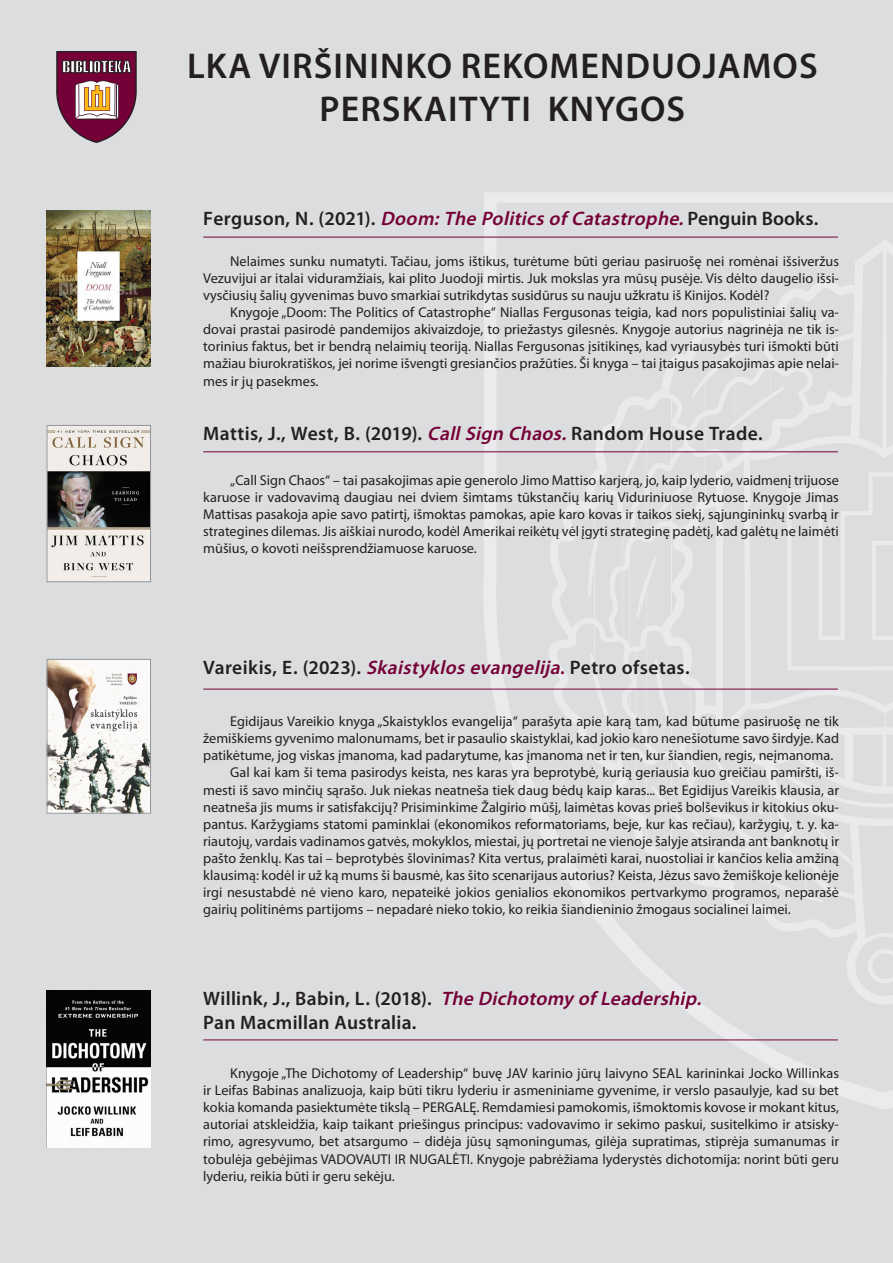
<style>
.page{position:relative;width:893px;height:1263px;background:#dcdddf}
.page>*{position:absolute;margin:0;border:0;box-sizing:border-box;transform-origin:0 0}
.t1{font:600 36px/43.2px "Myriad Pro";letter-spacing:.03em;color:#231f20;text-align:center}
._01_po_nuotraukomis{font:600 19.5px "Myriad Pro";letter-spacing:.015em;color:#231f20}
.Paragraph_Style_2{font:600 19.5px/23.4px "Myriad Pro";letter-spacing:.01em;color:#231f20}
.tekstas{font:14.25px/17.1px "Myriad Pro";color:#231f20;text-align:justify}
.s1{font-style:italic;color:#750038}
.s2{color:#750038}
</style>
<div class="page">
<svg style="left:483px;top:193px;width:410px;height:916px"></svg>
<svg style="left:496px;top:203px;width:397px;height:889px"></svg>
<svg style="left:547px;top:239px;width:346px;height:766px"></svg>
<svg style="left:555px;top:285px;width:301px;height:648px"></svg>
<svg style="left:859px;top:251px;width:34px;height:188px"></svg>
<svg style="left:773px;top:735px;width:120px;height:261px"></svg>
<svg style="left:723px;top:439px;width:170px;height:290px"></svg>
<svg style="left:791px;top:476px;width:102px;height:190px"></svg>
<img style="left:49px;top:661px;width:100px;height:150px">
<div style="left:47px;top:659px;width:104px;height:154px;border:1px solid #939598"></div>
<img style="left:49px;top:427px;width:100px;height:153px">
<div style="left:47px;top:425px;width:104px;height:157px;border:1px solid #939598"></div>
<img style="left:47px;top:210px;width:103px;height:157px">
<hr style="left:203px;top:237px;width:635px;height:1px;background:#750038">
<hr style="left:203px;top:452px;width:635px;height:1px;background:#750038">
<hr style="left:203px;top:689px;width:635px;height:1px;background:#750038">
<hr style="left:203px;top:1040px;width:635px;height:1px;background:#750038">
<img style="left:47px;top:991px;width:103px;height:156px">
<svg style="left:56px;top:51px;width:80px;height:92px"></svg>
<p class="t1" style="left:187px;top:43px;width:632px">LKA VIRŠININKO REKOMENDUOJAMOS<br>PERSKAITYTI KNYGOS</p>
<p class="_01_po_nuotraukomis" style="left:203px;top:206px;width:617px">Ferguson, N. (2021). <span class="s1">Doom:The Politics ofCatastrophe.</span>Penguin Books.</p>
<p class="tekstas" style="left:203px;top:252px;width:637px;text-indent:27px">Nelaimes sunku numatyti. Tačiau, joms ištikus, turėtume būti geriau pasiruošę nei romėnai išsiveržus Vezuvijui ar italai viduramžiais, kai plito Juodoji mirtis. Juk mokslas yra mūsų pusėje. Vis dėlto daugelio išsi&shy;vysčiusių šalių gyvenimas buvo smarkiai sutrikdytas susidūrus su nauju užkratu iš Kinijos. Kodėl?</p>
<p class="tekstas" style="left:203px;top:304px;width:637px;text-indent:27px">Knygoje „Doom: The Politics of Catastrophe“ Niallas Fergusonas teigia, kad nors populistiniai šalių va&shy;dovai prastai pasirodė pandemijos akivaizdoje, to priežastys gilesnės. Knygoje autorius nagrinėja ne tik is&shy;torinius faktus, bet ir bendrą nelaimių teoriją. Niallas Fergusonas įsitikinęs, kad vyriausybės turi išmokti būti mažiau biurokratiškos, jei norime išvengti gresiančios pražūties. Ši knyga – tai įtaigus pasakojimas apie nelai&shy;mes ir jų pasekmes.</p>
<p class="_01_po_nuotraukomis" style="left:203px;top:421px;width:561px">Mattis, J., West, B. (2019). <span class="s1">CallSign Chaos.</span>Random House Trade.</p>
<p class="tekstas" style="left:203px;top:471px;width:637px;text-indent:27px">„Call Sign Chaos“ – tai pasakojimas apie generolo Jimo Mattiso karjerą, jo, kaip lyderio, vaidmenį trijuose karuose ir vadovavimą daugiau nei dviem šimtams tūkstančių karių Viduriniuose Rytuose. Knygoje Jimas Mattisas pasakoja apie savo patirtį, išmoktas pamokas, apie karo kovas ir taikos siekį, sąjungininkų svarbą ir strategines dilemas. Jis aiškiai nurodo, kodėl Amerikai reikėtų vėl įgyti strateginę padėtį, kad galėtų ne laimėti mūšius, o kovoti neišsprendžiamuose karuose.</p>
<p class="_01_po_nuotraukomis" style="left:203px;top:655px;width:488px">Vareikis, E. (2023). <span class="s1">Skaistyklos evangelija</span><span class="s2">.</span> Petro ofsetas.</p>
<p class="tekstas" style="left:203px;top:713px;width:637px;text-indent:27px">Egidijaus Vareikio knyga „Skaistyklos evangelija“ parašyta apie karą tam, kad būtume pasiruošę ne tik žemiškiems gyvenimo malonumams, bet ir pasaulio skaistyklai, kad jokio karo nenešiotume savo širdyje. Kad patikėtume, jog viskas įmanoma, kad padarytume, kas įmanoma net ir ten, kur šiandien, regis, neįmanoma.</p>
<p class="tekstas" style="left:203px;top:764px;width:637px;text-indent:27px">Gal kai kam ši tema pasirodys keista, nes karas yra beprotybė, kurią geriausia kuo greičiau pamiršti, iš&shy;mesti iš savo minčių sąrašo. Juk niekas neatneša tiek daug bėdų kaip karas... Bet Egidijus Vareikis klausia, ar neatneša jis mums ir satisfakcijų? Prisiminkime Žalgirio mūšį, laimėtas kovas prieš bolševikus ir kitokius oku&shy;pantus. Karžygiams statomi paminklai (ekonomikos reformatoriams, beje, kur kas rečiau), karžygių, t. y. ka&shy;riautojų, vardais vadinamos gatvės, mokyklos, miestai, jų portretai ne vienoje šalyje atsiranda ant banknotų ir pašto ženklų. Kas tai – beprotybės šlovinimas? Kita vertus, pralaimėti karai, nuostoliai ir kančios kelia amžiną klausimą: kodėl ir už ką mums ši bausmė, kas šito scenarijaus autorius? Keista, Jėzus savo žemiškoje kelionėje irgi nesustabdė nė vieno karo, nepateikė jokios genialios ekonomikos pertvarkymo programos, neparašė gairių politinėms partijoms – nepadarė nieko tokio, ko reikia šiandieninio žmogaus socialinei laimei.</p>
<p class="Paragraph_Style_2" style="left:203px;top:987px;width:504px">W illink, J. , B abin , L . (2018). <span class="s1">The Dichotomy ofLeadership.<br></span>Pan Macmillan Australia.</p>
<p class="tekstas" style="left:203px;top:1064px;width:637px;text-indent:27px">Knygoje „The Dichotomy of Leadership“ buvę JAV karinio jūrų laivyno SEAL karininkai Jocko Willinkas ir Leifas Babinas analizuoja, kaip būti tikru lyderiu ir asmeniniame gyvenime, ir verslo pasaulyje, kad su bet kokia komanda pasiektumėte tikslą – PERGALĘ. Remdamiesi pamokomis, išmoktomis kovose ir mokant kitus, autoriai atskleidžia, kaip taikant priešingus principus: vadovavimo ir sekimo paskui, susitelkimo ir atsisky&shy;rimo, agresyvumo, bet atsargumo – didėja jūsų sąmoningumas, gilėja supratimas, stiprėja sumanumas ir tobulėja gebėjimas VADOVAUTI IR NUGALĖTI. Knygoje pabrėžiama lyderystės dichotomija: norint būti geru lyderiu, reikia būti ir geru sekėju.</p>
</div>
